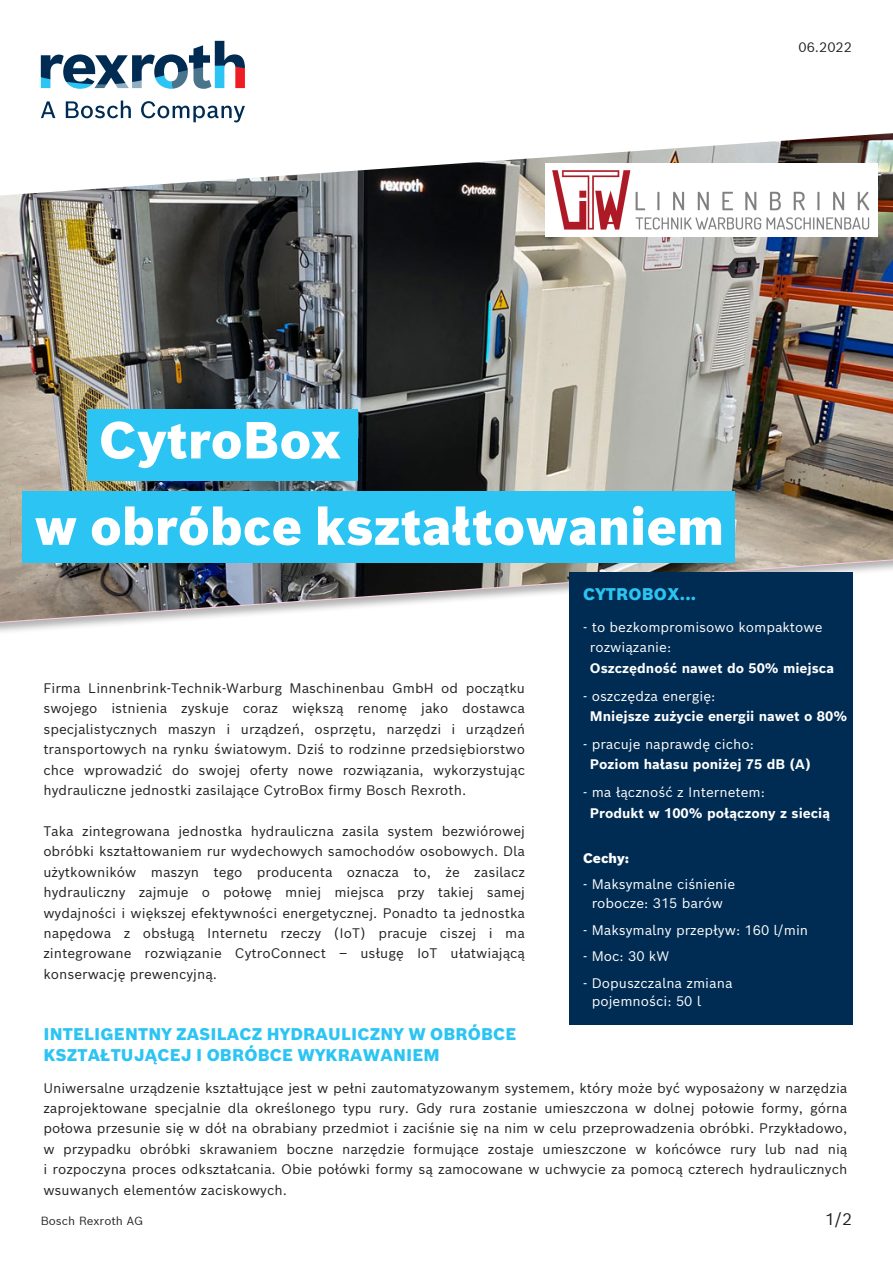
<style>
.page{position:relative;width:893px;height:1263px;background:#fff}
.page>*{position:absolute;margin:0;border:0;box-sizing:border-box;transform-origin:0 0}
.t1{font:900 51px/86.4px "Bosch Sans";color:#fff}
.t2{font:900 16.5px/20.4px "Bosch Sans";letter-spacing:.01em;color:#2bc4f3}
.t3{font:16.5px "Bosch Sans";color:#231f20}
.t4{font:13.5px/20.4px "Bosch Sans";color:#231f20;text-align:justify}
.t5{font:13.5px/18.9px "Bosch Sans";color:#fff}
.t6{font:700 13.5px "Bosch Sans";color:#fff}
.t7{font:900 13.5px "Bosch Sans";letter-spacing:-.005em;color:#fff}
.t8{font:11.55px "Bosch Sans";color:#231f20}
</style>
<div class="page">
<svg style="left:41px;top:101px;width:14px;height:17px"></svg>
<svg style="left:66px;top:101px;width:65px;height:17px"></svg>
<svg style="left:141px;top:101px;width:104px;height:21px"></svg>
<svg style="left:41px;top:41px;width:204px;height:48px"></svg>
<div style="left:0;top:131px;width:893px;height:504px;background:#231f20;opacity:.35"></div>
<img style="left:0;top:133px;width:893px;height:489px">
<div style="left:569px;top:572px;width:283px;height:452px;background:#002c53"></div>
<div style="left:87px;top:409px;width:271px;height:71px;background:#2bc4f3"></div>
<div style="left:22px;top:491px;width:713px;height:71px;background:#2bc4f3"></div>
<img style="left:546px;top:163px;width:331px;height:74px">
<p class="t4" style="left:798px;top:36px;width:55px">06.2022</p>
<h1 class="t1" style="left:34px;top:396px;width:691px;text-indent:65px">CytroBox<br>w obróbce kształtowaniem</h1>
<p class="t4" style="left:43px;top:677px;width:483px">Firma Linnenbrink-Technik-Warburg Maschinenbau GmbH od początku swojego istnienia zyskuje coraz większą renomę jako dostawca specjalistycznych maszyn i urządzeń, osprzętu, narzędzi i urządzeń transportowych na rynku światowym. Dziś to rodzinne przedsiębiorstwo chce wprowadzić do swojej oferty nowe rozwiązania, wykorzystując hydrauliczne jednostki zasilające CytroBox firmy Bosch Rexroth.</p>
<p class="t4" style="left:43px;top:820px;width:483px">Taka zintegrowana jednostka hydrauliczna zasila system bezwiórowej obróbki kształtowaniem rur wydechowych samochodów osobowych. Dla użytkowników maszyn tego producenta oznacza to, że zasilacz hydrauliczny zajmuje o połowę mniej miejsca przy takiej samej wydajności i większej efektywności energetycznej. Ponadto ta jednostka napędowa z obsługą Internetu rzeczy (IoT) pracuje ciszej i ma zintegrowane rozwiązanie CytroConnect – usługę IoT ułatwiającą konserwację prewencyjną.</p>
<p class="t2" style="left:583px;top:584px;width:115px">CYTROBOX...</p>
<p class="t5" style="left:590px;top:616px;width:234px;line-height:20.4px;text-indent:-7px">- to bezkompromisowo kompaktowe rozwiązanie:</p>
<p class="t6" style="left:590px;top:656px;width:246px">Oszczędność nawet do 50% miejsca</p>
<p class="t5" style="left:583px;top:686px;width:134px">- oszczędza energię:</p>
<p class="t6" style="left:590px;top:705px;width:259px">Mniejsze zużycie energii nawet o 80%</p>
<p class="t5" style="left:583px;top:734px;width:172px">- pracuje naprawdę cicho:</p>
<p class="t6" style="left:590px;top:753px;width:222px">Poziom hałasu poniżej 75 dB (A)</p>
<p class="t5" style="left:583px;top:782px;width:183px">- ma łączność z Internetem:</p>
<p class="t6" style="left:590px;top:801px;width:242px">Produkt w 100% połączony z siecią</p>
<p class="t7" style="left:583px;top:847px;width:48px">Cechy:</p>
<p class="t5" style="left:583px;top:875px;width:154px;text-align:center">- Maksymalne ciśnienie robocze: 315 barów</p>
<p class="t5" style="left:583px;top:920px;width:226px">- Maksymalny przepływ: 160 l/min</p>
<p class="t5" style="left:583px;top:946px;width:87px">- Moc: 30 kW</p>
<p class="t5" style="left:592px;top:973px;width:142px;text-indent:-8px">- Dopuszczalna zmiana pojemności: 50 l</p>
<p class="t2" style="left:43px;top:1024px;width:475px">INTELIGENTNY ZASILACZ HYDRAULICZNY W OBRÓBCE<br>KSZTAŁTUJĄCEJ I OBRÓBCE WYKRAWANIEM</p>
<p class="t4" style="left:43px;top:1076px;width:806px">Uniwersalne urządzenie kształtujące jest w pełni zautomatyzowanym systemem, który może być wyposażony w narzędzia zaprojektowane specjalnie dla określonego typu rury. Gdy rura zostanie umieszczona w dolnej połowie formy, górna połowa przesunie się w dół na obrabiany przedmiot i zaciśnie się na nim w celu przeprowadzenia obróbki. Przykładowo, w przypadku obróbki skrawaniem boczne narzędzie formujące zostaje umieszczone w końcówce rury lub nad nią i rozpoczyna proces odkształcania. Obie połówki formy są zamocowane w uchwycie za pomocą czterech hydraulicznych wsuwanych elementów zaciskowych.</p>
<p class="t8" style="left:41px;top:1213px;width:104px">Bosch Rexroth AG</p>
<p class="t3" style="left:825px;top:1207px;width:29px">1/2</p>
</div>
